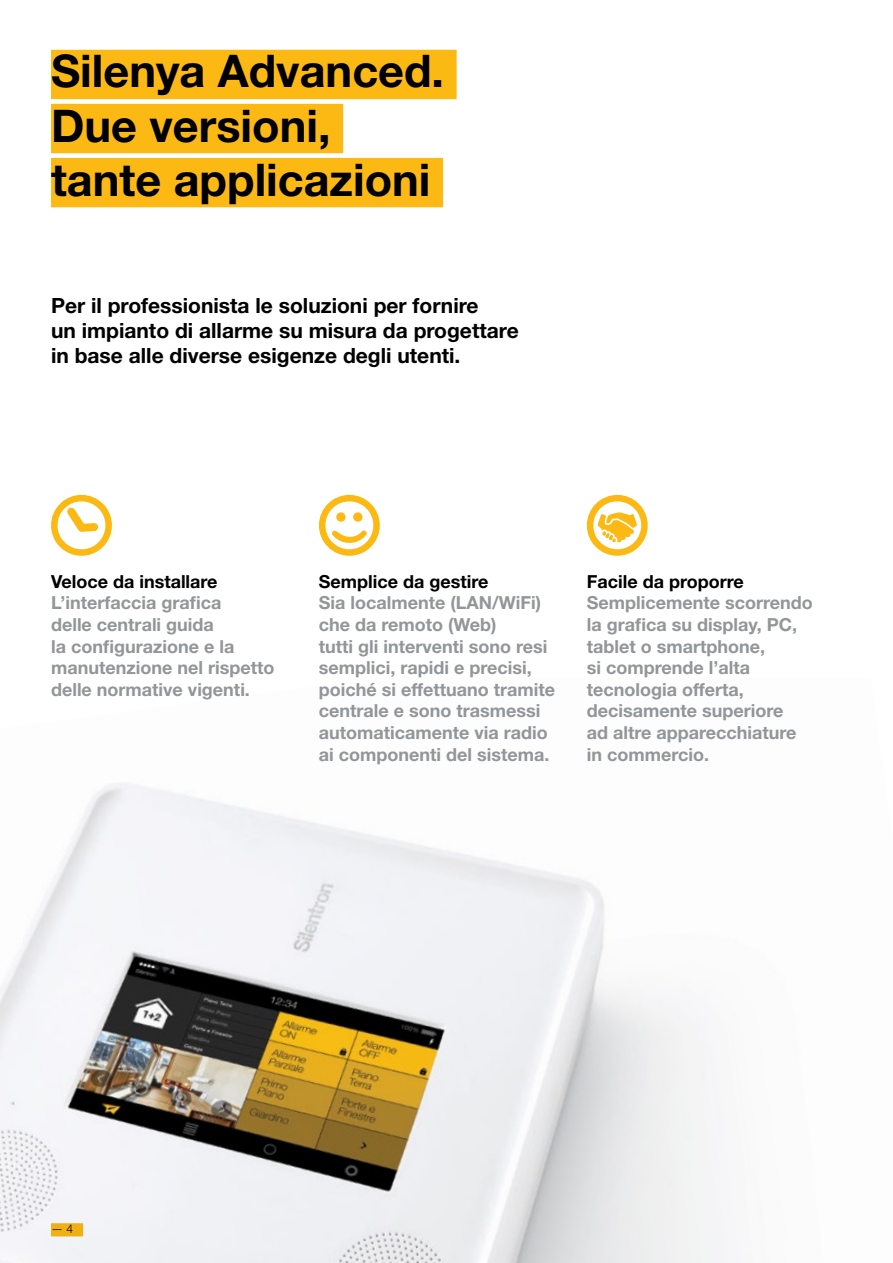
<style>
.page{position:relative;width:893px;height:1263px;background:#fff}
.page>*{position:absolute;margin:0;border:0;box-sizing:border-box;transform-origin:0 0}
.t1{font:700 45px/54px "Helvetica Neue LT Std";color:#000}
.t2{font:700 21px/25.2px "Helvetica Neue LT Std";color:#000}
.t3{font:700 18px/21.6px "Helvetica Neue LT Std";color:#939598}
.t4{font:700 18px "Helvetica Neue LT Std";color:#000}
.t5{font:300 12px "Helvetica Neue LT Std";color:#000}
</style>
<div class="page">
<svg style="left:51px;top:494px;width:61px;height:62px"></svg>
<svg style="left:319px;top:494px;width:61px;height:62px"></svg>
<svg style="left:586px;top:494px;width:62px;height:62px"></svg>
<img style="left:0;top:783px;width:725px;height:480px">
<div style="left:51px;top:50px;width:406px;height:49px;background:#fdb913"></div>
<div style="left:51px;top:104px;width:292px;height:49px;background:#fdb913"></div>
<div style="left:51px;top:158px;width:392px;height:49px;background:#fdb913"></div>
<h1 class="t1" style="left:51px;top:43px;width:395px">Silenya Advanced.<br>Due versioni, tante applicazioni</h1>
<p class="t2" style="left:51px;top:292px;width:469px">Per il professionista le soluzioni per fornire<br>un impianto di allarme su misura da progettare in base alle diverse esigenze degli utenti.</p>
<p class="t4" style="left:51px;top:570px;width:168px">Veloce da installare</p>
<p class="t3" style="left:51px;top:592px;width:225px">L’interfaccia grafica<br>delle centrali guida<br>la configurazione e la manutenzione nel rispetto delle normative vigenti.</p>
<p class="t4" style="left:319px;top:570px;width:171px">Semplice da gestire</p>
<p class="t3" style="left:319px;top:592px;width:238px">Sia localmente (LAN/WiFi) che da remoto (Web)<br>tutti gli interventi sono resi semplici, rapidi e precisi, poiché si effettuano tramite centrale e sono trasmessi automaticamente via radio ai componenti del sistema.</p>
<p class="t4" style="left:587px;top:570px;width:158px">Facile da proporre</p>
<p class="t3" style="left:587px;top:592px;width:227px">Semplicemente scorrendo la grafica su display, PC, tablet o smartphone,<br>si comprende l’alta tecnologia offerta, decisamente superiore<br>ad altre apparecchiature in commercio.</p>
<p class="t5" style="left:51px;top:1222px;width:24px">— 4</p>
</div>
